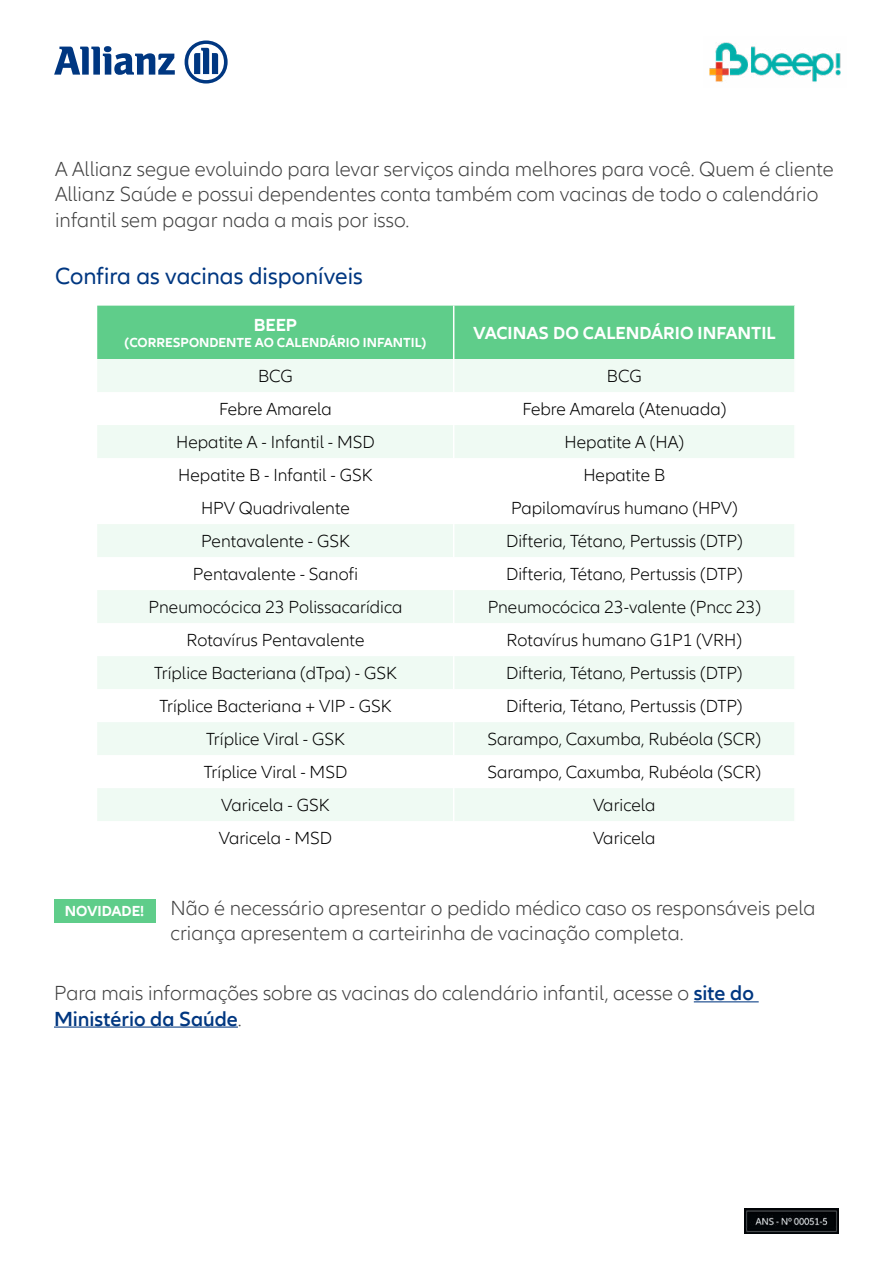
<style>
.page{position:relative;width:893px;height:1263px;background:#fff}
.page>*{position:absolute;margin:0;border:0;box-sizing:border-box;transform-origin:0 0}
.t1{font:24px "Allianz Neo";color:#003781}
.t2{font:300 21px/25.2px "Allianz Neo";color:#414141}
.t3{font:300 18px "Allianz Neo";color:#000}
.t4{font:700 18px "Allianz Neo";color:#fff}
.t5{font:700 15px "Allianz Neo";color:#fff}
.t6{font:700 13.5px "Allianz Neo";color:#fff}
.s1{font-weight:600;color:#003781}
</style>
<div class="page">
<svg style="left:54px;top:46px;width:121px;height:29px"></svg>
<svg style="left:185px;top:40px;width:43px;height:44px"></svg>
<img style="left:709px;top:42px;width:132px;height:40px">
<img style="left:745px;top:1209px;width:94px;height:25px">
<div style="left:97px;top:306px;width:697px;height:53px;background:#5fcd8a"></div>
<div style="left:97px;top:359px;width:697px;height:99px;background:#effaf3"></div>
<svg style="left:97px;top:392px;width:697px;height:33px"></svg>
<svg style="left:97px;top:524px;width:697px;height:297px;fill:#effaf3"></svg>
<hr style="left:453px;top:306px;width:1px;height:53px;background:#fff">
<hr style="left:453px;top:359px;width:1px;height:33px;background:#fff">
<hr style="left:453px;top:392px;width:1px;height:33px;background:#fff">
<hr style="left:453px;top:425px;width:1px;height:33px;background:#fff">
<hr style="left:453px;top:524px;width:1px;height:33px;background:#fff">
<hr style="left:453px;top:557px;width:1px;height:33px;background:#fff">
<hr style="left:453px;top:590px;width:1px;height:33px;background:#fff">
<hr style="left:453px;top:623px;width:1px;height:33px;background:#fff">
<hr style="left:453px;top:656px;width:1px;height:33px;background:#fff">
<hr style="left:453px;top:689px;width:1px;height:33px;background:#fff">
<hr style="left:453px;top:722px;width:1px;height:33px;background:#fff">
<hr style="left:453px;top:755px;width:1px;height:33px;background:#fff">
<hr style="left:453px;top:788px;width:1px;height:33px;background:#fff">
<div style="left:54px;top:899px;width:101px;height:23px;background:#5fcd8a"></div>
<hr style="left:694px;top:1001px;width:65px;height:1px;background:#003781">
<hr style="left:54px;top:1026px;width:184px;height:1px;background:#003781">
<p class="t2" style="left:55px;top:157px;width:780px">A Allianz segue evoluindo para levar serviços ainda melhores para você. Quem é cliente<br>Allianz Saúde e possui dependentes conta também com vacinas de todo o calendário infantil sem pagar nada a mais por isso.</p>
<h1 class="t1" style="left:55px;top:262px;width:309px">Confira as vacinas disponíveis</h1>
<p class="t4" style="left:254px;top:315px;width:45px">BEEP</p>
<p class="t6" style="left:125px;top:335px;width:303px">(CORRESPONDENTE AO CALENDÁRIO INFANTIL)</p>
<p class="t4" style="left:473px;top:323px;width:304px">VACINAS DO CALENDÁRIO INFANTIL</p>
<p class="t3" style="left:258px;top:366px;width:36px">BCG</p>
<p class="t3" style="left:607px;top:366px;width:36px">BCG</p>
<p class="t3" style="left:219px;top:399px;width:114px">Febre Amarela</p>
<p class="t3" style="left:522px;top:399px;width:205px">Febre Amarela (Atenuada)</p>
<p class="t3" style="left:176px;top:432px;width:200px">Hepatite A - Infantil - MSD</p>
<p class="t3" style="left:564px;top:432px;width:121px">Hepatite A (HA)</p>
<p class="t3" style="left:178px;top:465px;width:196px">Hepatite B - Infantil - GSK</p>
<p class="t3" style="left:583px;top:465px;width:83px">Hepatite B</p>
<p class="t3" style="left:201px;top:498px;width:150px">HPV Quadrivalente</p>
<p class="t3" style="left:511px;top:498px;width:228px">Papilomavírus humano (HPV)</p>
<p class="t3" style="left:201px;top:531px;width:150px">Pentavalente - GSK</p>
<p class="t3" style="left:506px;top:531px;width:238px">Difteria, Tétano, Pertussis (DTP)</p>
<p class="t3" style="left:193px;top:564px;width:167px">Pentavalente - Sanofi</p>
<p class="t3" style="left:506px;top:564px;width:238px">Difteria, Tétano, Pertussis (DTP)</p>
<p class="t3" style="left:149px;top:597px;width:255px">Pneumocócica 23 Polissacarídica</p>
<p class="t3" style="left:488px;top:597px;width:275px">Pneumocócica 23-valente (Pncc 23)</p>
<p class="t3" style="left:186px;top:630px;width:180px">Rotavírus Pentavalente</p>
<p class="t3" style="left:507px;top:630px;width:237px">Rotavírus humano G1P1 (VRH)</p>
<p class="t3" style="left:154px;top:663px;width:244px">Tríplice Bacteriana (dTpa) - GSK</p>
<p class="t3" style="left:506px;top:663px;width:238px">Difteria, Tétano, Pertussis (DTP)</p>
<p class="t3" style="left:159px;top:696px;width:234px">Tríplice Bacteriana + VIP - GSK</p>
<p class="t3" style="left:506px;top:696px;width:238px">Difteria, Tétano, Pertussis (DTP)</p>
<p class="t3" style="left:206px;top:729px;width:140px">Tríplice Viral - GSK</p>
<p class="t3" style="left:488px;top:729px;width:275px">Sarampo, Caxumba, Rubéola (SCR)</p>
<p class="t3" style="left:204px;top:762px;width:145px">Tríplice Viral - MSD</p>
<p class="t3" style="left:488px;top:762px;width:275px">Sarampo, Caxumba, Rubéola (SCR)</p>
<p class="t3" style="left:221px;top:795px;width:110px">Varicela - GSK</p>
<p class="t3" style="left:593px;top:795px;width:64px">Varicela</p>
<p class="t3" style="left:219px;top:828px;width:115px">Varicela - MSD</p>
<p class="t3" style="left:593px;top:828px;width:64px">Varicela</p>
<p class="t5" style="left:65px;top:902px;width:81px">NOVIDADE!</p>
<p class="t2" style="left:170px;top:896px;width:646px">Não é necessário apresentar o pedido médico caso os responsáveis pela criança apresentem a carteirinha de vacinação completa.</p>
<p class="t2" style="left:54px;top:981px;width:701px">Para mais informações sobre as vacinas do calendário infantil, acesse o <span class="s1">site do<br>Ministério da Saúde</span>.</p>
</div>
